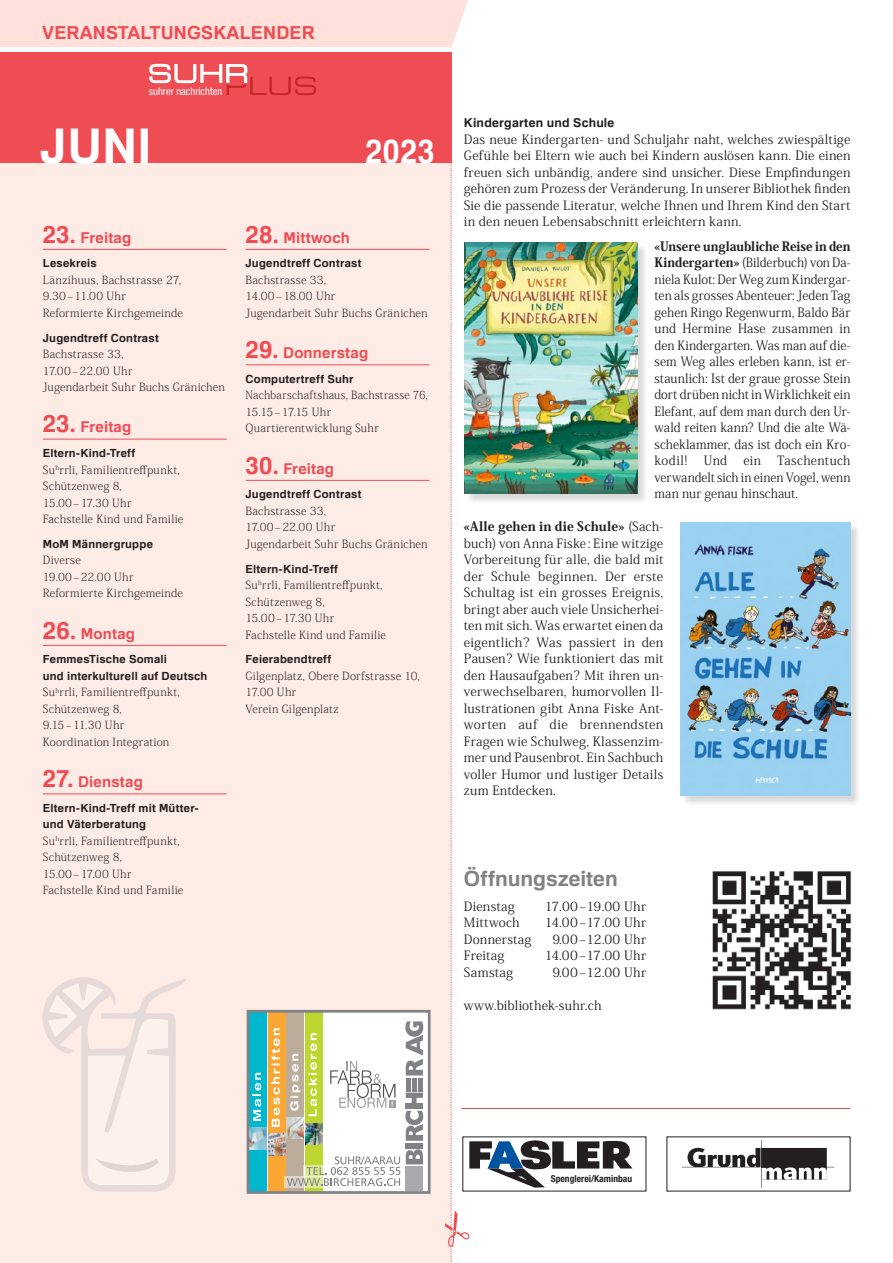
<style>
.page{position:relative;width:893px;height:1263px;background:#fff}
.page>*{position:absolute;margin:0;border:0;box-sizing:border-box;transform-origin:0 0}
.t1{font:700 48px "Familiar Pro";color:#fff}
.t2{font:700 33px "Familiar Pro";color:#fff;scale:.91 1}
.t3{font:700 21px "Familiar Pro";color:#808285}
.t4{font:700 18px "Familiar Pro";letter-spacing:.01em;color:#ef4d54}
.t5{font:700 15px "Familiar Pro";letter-spacing:.01em;color:#ef4d54}
.t6{font:12.75px/16.5px "Koz Min Pro";letter-spacing:.01em;color:#231f20;text-align:justify}
.t7{font:12.75px/16.5px "Koz Min Pro";letter-spacing:.01em;color:#231f20;text-align:justify;scale:.95 1}
.t8{font:700 12.3px "Familiar Pro";letter-spacing:.02em;color:#231f20}
.t9{font:200 11.25px/16.5px "Koz Min Pro";letter-spacing:.015em;color:#231f20}
.t10{font:700 11.25px/16.5px "Familiar Pro";letter-spacing:.02em;color:#231f20}
.t11{font:condensed 10.5px "Helvetica Neue";color:#fff}
.t12{font:700 condensed 9.6px "Helvetica Neue";color:#231f20}
.s1{font-size:24px}
.s2{font-weight:800}
</style>
<div class="page">
<div style="left:0;top:163px;width:451px;height:1100px;background:#fdebe6"></div>
<div style="left:0;top:52px;width:451px;height:111px;background:#ef4d54"></div>
<div style="left:0;top:0;width:468px;height:47px;background:#fde1da"></div>
<svg style="left:149px;top:64px;width:167px;height:31px"></svg>
<hr style="left:246px;top:249px;width:183px;height:1px;background:#ef4d54">
<hr style="left:246px;top:364px;width:183px;height:1px;background:#ef4d54">
<hr style="left:246px;top:480px;width:183px;height:1px;background:#ef4d54">
<hr style="left:43px;top:249px;width:184px;height:1px;background:#ef4d54">
<hr style="left:43px;top:439px;width:184px;height:1px;background:#ef4d54">
<hr style="left:43px;top:645px;width:184px;height:1px;background:#ef4d54">
<hr style="left:43px;top:793px;width:184px;height:1px;background:#ef4d54">
<svg style="left:42px;top:977px;width:144px;height:215px"></svg>
<div style="left:466px;top:244px;width:183px;height:261px;background:#231f20;opacity:.17"></div>
<img style="left:632px;top:243px;width:5px;height:251px">
<div style="left:682px;top:524px;width:179px;height:282px;background:#231f20;opacity:.17"></div>
<img style="left:680px;top:522px;width:170px;height:273px">
<img style="left:712px;top:871px;width:140px;height:139px">
<hr style="left:461px;top:1108px;width:389px;height:1px;background:#dc5341">
<svg style="left:683px;top:1140px;width:151px;height:48px"></svg>
<div style="left:247px;top:1010px;width:184px;height:184px;background:#fff"></div>
<div style="left:249px;top:1011px;width:18px;height:181px;background:#00b7ce"></div>
<div style="left:268px;top:1011px;width:17px;height:181px;background:#faa633"></div>
<div style="left:287px;top:1011px;width:17px;height:181px;background:#bcac9a"></div>
<div style="left:305px;top:1011px;width:18px;height:181px;background:#bed630"></div>
<img style="left:251px;top:1128px;width:16px;height:21px">
<img style="left:268px;top:1134px;width:17px;height:21px">
<img style="left:287px;top:1117px;width:17px;height:22px">
<img style="left:305px;top:1123px;width:18px;height:22px">
<svg style="left:253px;top:1073px;width:8px;height:48px"></svg>
<svg style="left:290px;top:1054px;width:11px;height:57px"></svg>
<svg style="left:271px;top:1028px;width:9px;height:99px"></svg>
<svg style="left:309px;top:1033px;width:8px;height:83px"></svg>
<svg style="left:445px;top:163px;width:187px;height:1100px"></svg>
<div style="left:389px;top:1100px;width:7px;height:8px;background:#9ea1a3"></div>
<svg style="left:330px;top:1061px;width:65px;height:47px"></svg>
<svg style="left:285px;top:1176px;width:107px;height:12px"></svg>
<svg style="left:287px;top:1156px;width:113px;height:30px"></svg>
<svg style="left:406px;top:1149px;width:17px;height:15px"></svg>
<div style="left:406px;top:1143px;width:17px;height:5px;background:#808285"></div>
<svg style="left:405px;top:1111px;width:18px;height:30px"></svg>
<svg style="left:406px;top:1092px;width:17px;height:11px"></svg>
<div style="left:406px;top:1103px;width:17px;height:6px;background:#808285"></div>
<div style="left:406px;top:1078px;width:5px;height:13px;background:#808285"></div>
<div style="left:418px;top:1078px;width:5px;height:13px;background:#808285"></div>
<div style="left:412px;top:1078px;width:5px;height:13px;background:#808285"></div>
<svg style="left:405px;top:1021px;width:18px;height:54px"></svg>
<div style="left:406px;top:1166px;width:17px;height:25px;background:#a8a9ad"></div>
<div style="left:247px;top:1010px;width:184px;height:184px;border:3px solid #808285"></div>
<h3 class="t4" style="left:42px;top:22px;width:274px">VERANSTALTUNGSKALENDER</h3>
<p class="t11" style="left:149px;top:85px;width:75px">suhrer nachrichten</p>
<h1 class="t1" style="left:40px;top:116px;width:112px">JUNI</h1>
<h2 class="t2" style="left:366px;top:131px;width:77px">2023</h2>
<p class="t5" style="left:43px;top:228px;width:90px"><span class="s1">23.</span> Freitag</p>
<p class="t10" style="left:43px;top:255px;width:55px">Lesekreis</p>
<p class="t9" style="left:43px;top:271px;width:142px">Länzihuus, Bachstrasse 27,<br>9.30–11.00 Uhr<br>Reformierte Kirchgemeinde</p>
<p class="t10" style="left:43px;top:329px;width:117px">Jugendtreff Contrast</p>
<p class="t9" style="left:43px;top:345px;width:184px">Bachstrasse 33,<br>17.00–22.00 Uhr<br>Jugendarbeit Suhr Buchs Gränichen</p>
<p class="t5" style="left:43px;top:418px;width:90px"><span class="s1">23.</span> Freitag</p>
<p class="t10" style="left:43px;top:445px;width:94px">Eltern-Kind-Treff</p>
<p class="t9" style="left:43px;top:461px;width:142px">Su<sup>h</sup>rrli, Familientreffpunkt,<br>Schützenweg 8,<br>15.00–17.30 Uhr<br>Fachstelle Kind und Familie</p>
<p class="t10" style="left:43px;top:535px;width:112px">MoM Männergruppe</p>
<p class="t9" style="left:43px;top:552px;width:142px">Diverse<br>19.00–22.00 Uhr<br>Reformierte Kirchgemeinde</p>
<p class="t5" style="left:43px;top:624px;width:94px"><span class="s1">26.</span> Montag</p>
<p class="t10" style="left:43px;top:651px;width:166px">FemmesTische Somali<br>und interkulturell auf Deutsch</p>
<p class="t9" style="left:43px;top:684px;width:139px">Su<sup>h</sup>rrli, Familientreffpunkt,<br>Schützenweg 8,<br>9.15–11.30 Uhr<br>Koordination Integration</p>
<p class="t5" style="left:43px;top:773px;width:102px"><span class="s1">27.</span> Dienstag</p>
<p class="t10" style="left:43px;top:799px;width:157px">Eltern-Kind-Treff mit Mütter&shy;und Väterberatung</p>
<p class="t9" style="left:43px;top:832px;width:142px">Su<sup>h</sup>rrli, Familientreffpunkt,<br>Schützenweg 8,<br>15.00–17.00 Uhr<br>Fachstelle Kind und Familie</p>
<p class="t5" style="left:246px;top:228px;width:106px"><span class="s1">28.</span> Mittwoch</p>
<p class="t10" style="left:246px;top:255px;width:117px">Jugendtreff Contrast</p>
<p class="t9" style="left:246px;top:271px;width:184px">Bachstrasse 33,<br>14.00–18.00 Uhr<br>Jugendarbeit Suhr Buchs Gränichen</p>
<p class="t5" style="left:246px;top:344px;width:124px"><span class="s1">29.</span> Donnerstag</p>
<p class="t10" style="left:246px;top:370px;width:109px">Computertreff Suhr</p>
<p class="t9" style="left:246px;top:387px;width:184px">Nachbarschaftshaus, Bachstrasse 76,<br>15.15 – 17.15 Uhr<br>Quartierentwicklung Suhr</p>
<p class="t5" style="left:246px;top:459px;width:90px"><span class="s1">30.</span> Freitag</p>
<p class="t10" style="left:246px;top:486px;width:117px">Jugendtreff Contrast</p>
<p class="t9" style="left:246px;top:502px;width:184px">Bachstrasse 33,<br>17.00–22.00 Uhr<br>Jugendarbeit Suhr Buchs Gränichen</p>
<p class="t10" style="left:246px;top:560px;width:94px">Eltern-Kind-Treff</p>
<p class="t9" style="left:246px;top:576px;width:142px">Su<sup>h</sup>rrli, Familientreffpunkt,<br>Schützenweg 8,<br>15.00–17.30 Uhr<br>Fachstelle Kind und Familie</p>
<p class="t10" style="left:246px;top:651px;width:87px">Feierabendtreff</p>
<p class="t9" style="left:246px;top:667px;width:176px">Gilgenplatz, Obere Dorfstrasse 10,<br>17.00 Uhr<br>Verein Gilgenplatz</p>
<p class="t8" style="left:464px;top:115px;width:152px">Kindergarten und Schule</p>
<p class="t6" style="left:464px;top:130px;width:388px">Das neue Kindergarten- und Schuljahr naht, welches zwiespältige Gefühle bei Eltern wie auch bei Kindern auslösen kann. Die einen freuen sich unbändig, andere sind unsicher. Diese Empfindungen gehören zum Prozess der Veränderung. In unserer Bibliothek finden Sie die passende Literatur, welche Ihnen und Ihrem Kind den Start in den neuen Lebensabschnitt erleichtern kann.</p>
<p class="t7" style="left:654px;top:237px;width:208px"><span class="s2">«Unsere unglaubliche Reise in den Kindergarten»</span> (Bilderbuch) von Da&shy;niela Kulot: Der Weg zum Kindergar&shy;ten als grosses Abenteuer: Jeden Tag gehen Ringo Regenwurm, Baldo Bär und Hermine Hase zusammen in den Kindergarten. Was man auf die&shy;sem Weg alles erleben kann, ist er&shy;staunlich: Ist der graue grosse Stein dort drüben nicht in Wirklichkeit ein Elefant, auf dem man durch den Ur&shy;wald reiten kann? Und die alte Wä&shy;scheklammer, das ist doch ein Kro&shy;kodil!</p>
<p class="t6" style="left:654px;top:452px;width:197px;text-indent:123px">Taschentuch verwandelt sich in einen Vogel, wenn man nur genau hinschaut.</p>
<p class="t6" style="left:464px;top:518px;width:201px"><span class="s2">«Alle gehen in die Schule»</span> (Sach&shy;buch) von Anna Fiske: Eine witzige Vorbereitung für alle, die bald mit der Schule beginnen. Der erste Schultag ist ein grosses Ereignis, bringt aber auch viele Unsicherhei&shy;ten mit sich. Was erwartet einen da eigentlich? Was passiert in den Pausen? Wie funktioniert das mit den Hausaufgaben? Mit ihren un&shy;verwechselbaren, humorvollen Il&shy;lustrationen gibt Anna Fiske Ant&shy;worten auf die brennendsten Fragen wie Schulweg, Klassenzim&shy;mer und Pausenbrot. Ein Sachbuch voller Humor und lustiger Details zum Entdecken.</p>
<p class="t6" style="left:704px;top:452px;width:25px">Und</p>
<p class="t6" style="left:743px;top:452px;width:19px">ein</p>
<h3 class="t3" style="left:464px;top:866px;width:155px">Öffnungszeiten</h3>
<p class="t6" style="left:464px;top:897px;width:52px">Dienstag</p>
<p class="t6" style="left:545px;top:897px;width:103px">17.00–19.00 Uhr</p>
<p class="t6" style="left:464px;top:914px;width:57px">Mittwoch</p>
<p class="t6" style="left:545px;top:914px;width:103px">14.00–17.00 Uhr</p>
<p class="t6" style="left:464px;top:930px;width:69px">Donnerstag</p>
<p class="t6" style="left:553px;top:930px;width:95px">9.00–12.00 Uhr</p>
<p class="t6" style="left:464px;top:947px;width:42px">Freitag</p>
<p class="t6" style="left:545px;top:947px;width:103px">14.00–17.00 Uhr</p>
<p class="t6" style="left:464px;top:963px;width:51px">Samstag</p>
<p class="t6" style="left:553px;top:963px;width:95px">9.00–12.00 Uhr</p>
<p class="t6" style="left:464px;top:996px;width:139px">www.bibliothek-suhr.ch</p>
<p class="t12" style="left:551px;top:1172px;width:83px">Spenglerei/Kaminbau</p>
</div>
